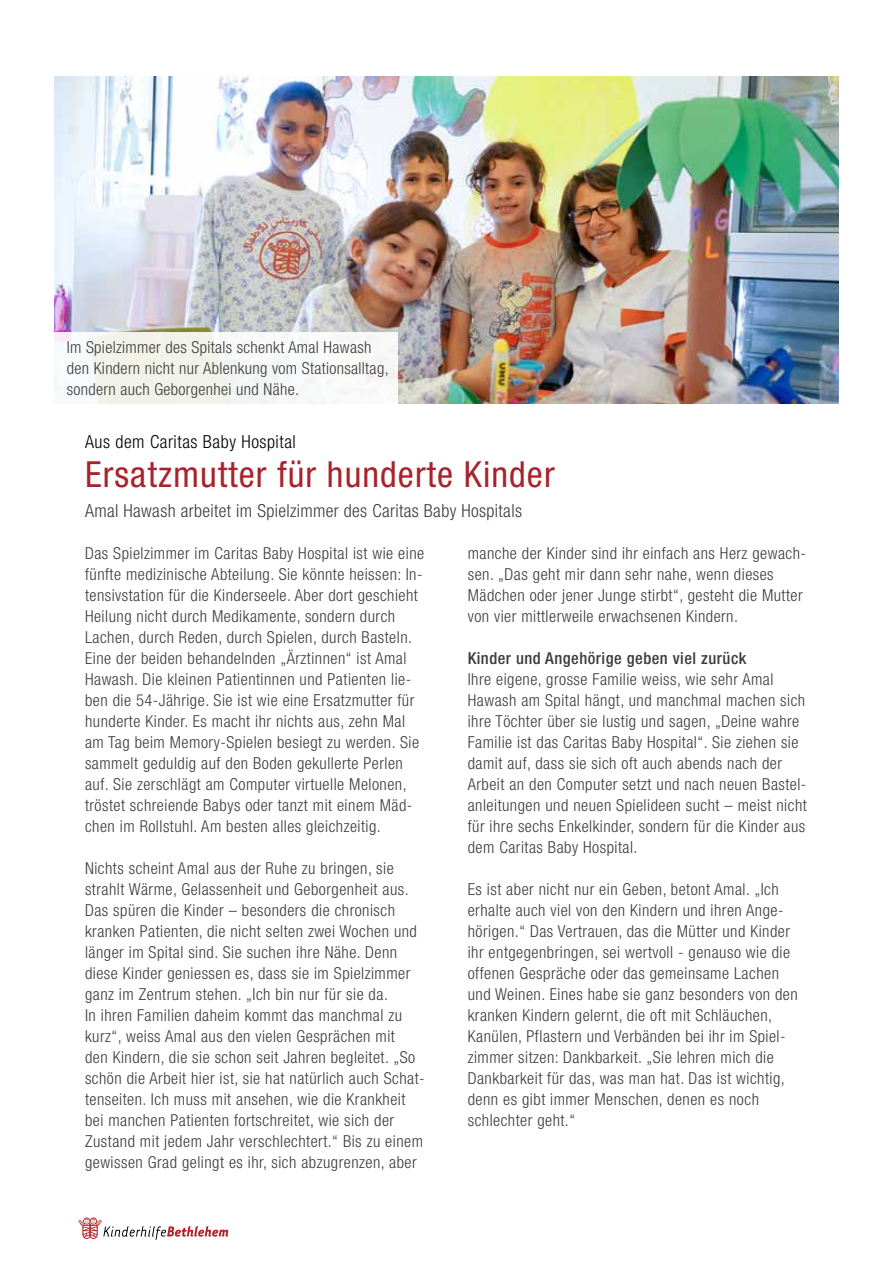
<style>
.page{position:relative;width:893px;height:1263px;background:#fff}
.page>*{position:absolute;margin:0;border:0;box-sizing:border-box;transform-origin:0 0}
.t1{font:condensed 36px "Helvetica Neue";letter-spacing:.03em;color:#a8232c}
.t2{font:300 condensed 18px "Helvetica Neue";letter-spacing:.02em;color:#3c3c3b}
.t3{font:300 condensed 18px "Helvetica Neue";letter-spacing:.03em;color:#000}
.t4{font:300 condensed 16.5px/21px "Helvetica Neue";letter-spacing:.03em;color:#3c3c3b}
.t5{font:500 condensed 16.5px "Helvetica Neue";letter-spacing:.03em;color:#3c3c3b}
</style>
<div class="page">
<svg style="left:78px;top:1217px;width:150px;height:23px"></svg>
<img style="left:54px;top:77px;width:785px;height:327px">
<div style="left:40px;top:332px;width:358px;height:80px;background:linear-gradient(to bottom,#f4f5f2,#f8f9f7)"></div>
<p class="t4" style="left:67px;top:337px;width:323px">Im Spielzimmer des Spitals schenkt Amal Hawash den Kindern nicht nur Ablenkung vom Stationsalltag, sondern auch Geborgenhei und Nähe.</p>
<p class="t3" style="left:85px;top:431px;width:212px">Aus dem Caritas Baby Hospital</p>
<h1 class="t1" style="left:85px;top:453px;width:471px">Ersatzmutter für hunderte Kinder</h1>
<p class="t2" style="left:85px;top:500px;width:438px">Amal Hawash arbeitet im Spielzimmer des Caritas Baby Hospitals</p>
<p class="t4" style="left:85px;top:542px;width:341px">Das Spielzimmer im Caritas Baby Hospital ist wie eine fünfte medizinische Abteilung. Sie könnte heissen: In&shy;tensivstation für die Kinderseele. Aber dort geschieht Heilung nicht durch Medikamente, sondern durch Lachen, durch Reden, durch Spielen, durch Basteln.<br>Eine der beiden behandelnden „Ärztinnen“ ist Amal Hawash. Die kleinen Patientinnen und Patienten lie&shy;ben die 54-Jährige. Sie ist wie eine Ersatzmutter für hunderte Kinder. Es macht ihr nichts aus, zehn Mal am Tag beim Memory-Spielen besiegt zu werden. Sie sammelt geduldig auf den Boden gekullerte Perlen auf. Sie zerschlägt am Computer virtuelle Melonen, tröstet schreiende Babys oder tanzt mit einem Mäd&shy;chen im Rollstuhl. Am besten alles gleichzeitig.</p>
<p class="t4" style="left:85px;top:858px;width:341px">Nichts scheint Amal aus der Ruhe zu bringen, sie strahlt Wärme, Gelassenheit und Geborgenheit aus.<br>Das spüren die Kinder – besonders die chronisch kranken Patienten, die nicht selten zwei Wochen und länger im Spital sind. Sie suchen ihre Nähe. Denn diese Kinder geniessen es, dass sie im Spielzimmer ganz im Zentrum stehen. „Ich bin nur für sie da.<br>In ihren Familien daheim kommt das manchmal zu kurz“, weiss Amal aus den vielen Gesprächen mit<br>den Kindern, die sie schon seit Jahren begleitet. „So schön die Arbeit hier ist, sie hat natürlich auch Schat&shy;tenseiten. Ich muss mit ansehen, wie die Krankheit bei manchen Patienten fortschreitet, wie sich der Zustand mit jedem Jahr verschlechtert.“ Bis zu einem gewissen Grad gelingt es ihr, sich abzugrenzen, aber</p>
<p class="t4" style="left:468px;top:543px;width:340px">manche der Kinder sind ihr einfach ans Herz gewach&shy;sen. „Das geht mir dann sehr nahe, wenn dieses Mädchen oder jener Junge stirbt“, gesteht die Mutter von vier mittlerweile erwachsenen Kindern.</p>
<p class="t5" style="left:468px;top:648px;width:280px">Kinder und Angehörige geben viel zurück</p>
<p class="t4" style="left:468px;top:669px;width:341px">Ihre eigene, grosse Familie weiss, wie sehr Amal Hawash am Spital hängt, und manchmal machen sich ihre Töchter über sie lustig und sagen, „Deine wahre Familie ist das Caritas Baby Hospital“. Sie ziehen sie damit auf, dass sie sich oft auch abends nach der Arbeit an den Computer setzt und nach neuen Bastel&shy;anleitungen und neuen Spielideen sucht – meist nicht für ihre sechs Enkelkinder, sondern für die Kinder aus dem Caritas Baby Hospital.</p>
<p class="t4" style="left:468px;top:879px;width:332px">Es ist aber nicht nur ein Geben, betont Amal. „Ich erhalte auch viel von den Kindern und ihren Ange&shy;hörigen.“ Das Vertrauen, das die Mütter und Kinder ihr entgegenbringen, sei wertvoll - genauso wie die offenen Gespräche oder das gemeinsame Lachen und Weinen. Eines habe sie ganz besonders von den kranken Kindern gelernt, die oft mit Schläuchen, Kanülen, Pflastern und Verbänden bei ihr im Spiel&shy;zimmer sitzen: Dankbarkeit. „Sie lehren mich die Dankbarkeit für das, was man hat. Das ist wichtig, denn es gibt immer Menschen, denen es noch schlechter geht.“</p>
</div>
